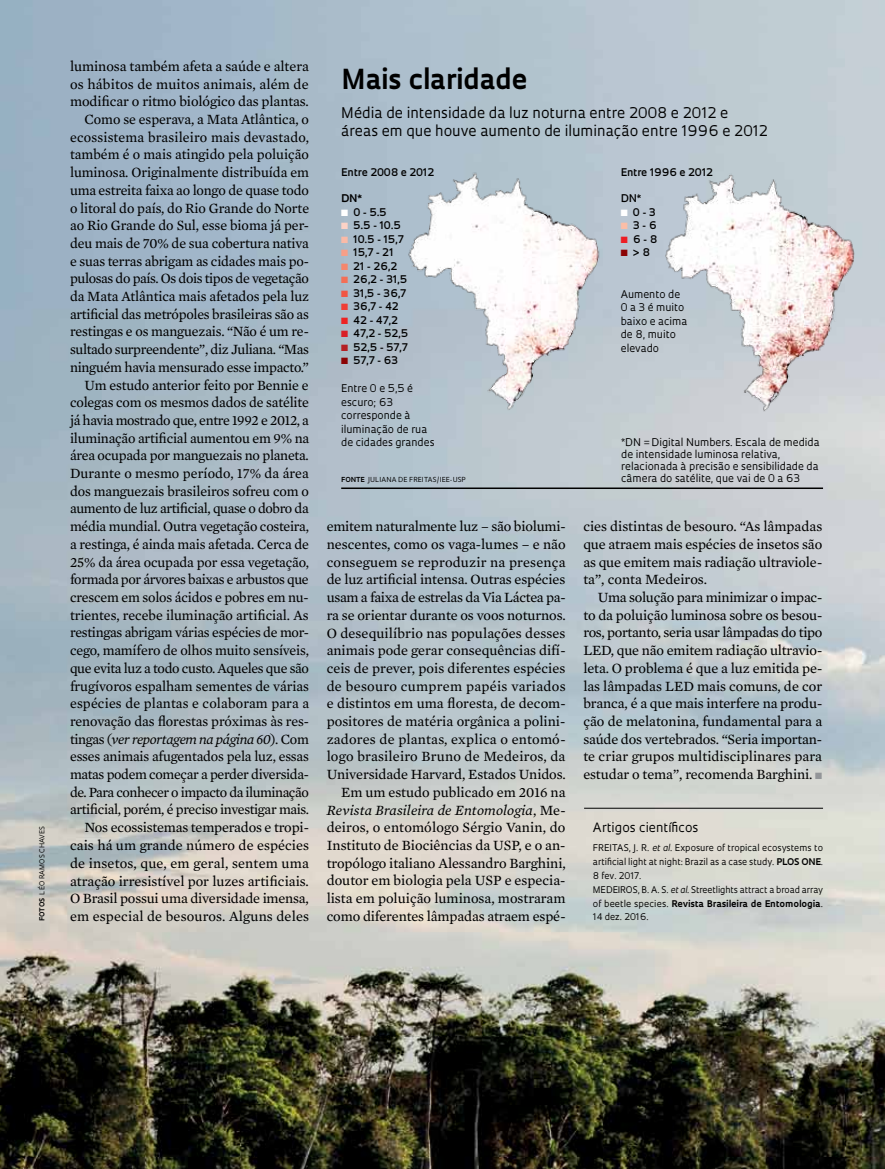
<style>
.page{position:relative;width:885px;height:1169px;background:#fff}
.page>*{position:absolute;margin:0;border:0;box-sizing:border-box;transform-origin:0 0}
.t1{font:700 26.85px "Oculum";color:#000}
.t2{font:14.4px/17.7px "Mercury Text G2";letter-spacing:-.01em;color:#000;text-align:right}
.t3{font:14.4px/18.3px "Oculum";color:#000}
.t4{font:12.6px "Oculum";color:#000}
.t5{font:10.35px/13.5px "Oculum";color:#000}
.t6{font:600 10.35px "Oculum";color:#000}
.t7{font:700 10.35px "Oculum";color:#000}
.t8{font:9px/14px "Oculum";color:#000}
.t9{font:6.75px "Oculum";letter-spacing:.02em;color:#000}
.s1{font-style:italic}
.s2{color:#fff}
.s3{color:#fbbea7}
.s4{color:#ed1d24}
.s5{color:#8b0304}
.s6{color:#fcd2c6}
.s7{color:#fabaa7}
.s8{color:#f79f88}
.s9{color:#f5866c}
.s10{color:#f36f57}
.s11{color:#f15644}
.s12{color:#ef3e35}
.s13{color:#ed2324}
.s14{color:#d91f27}
.s15{color:#b42024}
.s16{font-weight:700}
.s17{color:#939598}
</style>
<div class="page">
<img style="left:0;top:0;width:885px;height:1168px">
<hr style="left:584px;top:808px;width:239px;height:1px;background:#000">
<hr style="left:341px;top:487px;width:482px;height:2px;background:#000">
<img style="left:405px;top:164px;width:204px;height:263px">
<img style="left:651px;top:163px;width:204px;height:261px">
<svg style="left:800px;top:1126px;width:7px;height:7px"></svg>
<p class="t2" style="left:70px;top:56px;width:241px">luminosa também afeta a saúde e altera os hábitos de muitos animais, além de modificar o ritmo biológico das plantas.<br>Como se esperava, a Mata Atlântica, o ecossistema brasileiro mais devastado, também é o mais atingido pela poluição luminosa. Originalmente distribuída em uma estreita faixa ao longo de quase todo o litoral do país, do Rio Grande do Norte ao Rio Grande do Sul, esse bioma já per&shy;deu mais de 70% de sua cobertura nativa e suas terras abrigam as cidades mais po&shy;pulosas do país. Os dois tipos de vegetação da Mata Atlântica mais afetados pela luz artificial das metrópoles brasileiras são as restingas e os manguezais. “Não é um re&shy;sultado surpreendente”, diz Juliana. “Mas ninguém havia mensurado esse impacto.” Um estudo anterior feito por Bennie e colegas com os mesmos dados de satélite já havia mostrado que, entre 1992 e 2012, a iluminação artificial aumentou em 9% na área ocupada por manguezais no planeta.<br>Durante o mesmo período, 17% da área dos manguezais brasileiros sofreu com o aumento de luz artificial, quase o dobro da média mundial. Outra vegetação costeira, a restinga, é ainda mais afetada. Cerca de 25% da área ocupada por essa vegetação, formada por árvores baixas e arbustos que crescem em solos ácidos e pobres em nu&shy;trientes, recebe iluminação artificial. As restingas abrigam várias espécies de mor&shy;cego, mamífero de olhos muito sensíveis, que evita luz a todo custo. Aqueles que são frugívoros espalham sementes de várias espécies de plantas e colaboram para a renovação das florestas próximas às res&shy;tingas (<span class="s1">ver reportagem na página 60</span>). Com esses animais afugentados pela luz, essas matas podem começar a perder diversida&shy;de. Para conhecer o impacto da iluminação artificial, porém, é preciso investigar mais.<br>Nos ecossistemas temperados e tropi&shy;cais há um grande número de espécies de insetos, que, em geral, sentem uma atração irresistível por luzes artificiais.<br>O Brasil possui uma diversidade imensa, em especial de besouros. Alguns deles</p>
<h1 class="t1" style="left:341px;top:60px;width:188px">Mais claridade</h1>
<p class="t3" style="left:341px;top:102px;width:428px">Média de intensidade da luz noturna entre 2008 e 2012 e áreas em que houve aumento de iluminação entre 1996 e 2012</p>
<p class="t6" style="left:341px;top:165px;width:94px">Entre 2008 e 2012</p>
<p class="t6" style="left:621px;top:165px;width:94px">Entre 1996 e 2012</p>
<p class="t6" style="left:621px;top:191px;width:22px">DN*</p>
<p class="t6" style="left:621px;top:205px;width:36px"><span class="s2">■</span> 0 - 3</p>
<p class="t6" style="left:621px;top:218px;width:37px"><span class="s3">■</span> 3 - 6</p>
<p class="t6" style="left:621px;top:232px;width:38px"><span class="s4">■</span> 6 - 8</p>
<p class="t6" style="left:621px;top:245px;width:31px"><span class="s5">■</span> &gt; 8</p>
<p class="t7" style="left:341px;top:191px;width:22px">DN*</p>
<p class="t6" style="left:341px;top:205px;width:47px"><span class="s2">■</span> 0 - 5.5</p>
<p class="t6" style="left:341px;top:218px;width:61px"><span class="s6">■</span> 5.5 - 10.5</p>
<p class="t6" style="left:341px;top:232px;width:64px"><span class="s7">■</span> 10.5 - 15,7</p>
<p class="t6" style="left:341px;top:245px;width:54px"><span class="s8">■</span> 15,7 - 21</p>
<p class="t6" style="left:341px;top:259px;width:57px"><span class="s9">■</span> 21 - 26,2</p>
<p class="t6" style="left:341px;top:272px;width:67px"><span class="s10">■</span> 26,2 - 31,5</p>
<p class="t6" style="left:341px;top:286px;width:66px"><span class="s11">■</span> 31,5 - 36,7</p>
<p class="t6" style="left:341px;top:299px;width:59px"><span class="s12">■</span> 36,7 - 42</p>
<p class="t6" style="left:341px;top:313px;width:58px"><span class="s13">■</span> 42 - 47,2</p>
<p class="t6" style="left:341px;top:326px;width:68px"><span class="s14">■</span> 47,2 - 52,5</p>
<p class="t6" style="left:341px;top:340px;width:68px"><span class="s15">■</span> 52,5 - 57,7</p>
<p class="t6" style="left:341px;top:353px;width:58px"><span class="s5">■</span> 57,7 - 63</p>
<p class="t5" style="left:621px;top:287px;width:68px">Aumento de<br>0 a 3 é muito baixo e acima de 8, muito elevado</p>
<p class="t5" style="left:341px;top:381px;width:95px">Entre 0 e 5,5 é escuro; 63 corresponde à iluminação de rua de cidades grandes</p>
<p class="t5" style="left:621px;top:435px;width:200px;line-height:12px">*DN = Digital N umbers. Escala de medida de intensidade luminosa relativa, relacionada à precisão e sensibilidade da câmera do satélite, que vai de 0 a 63</p>
<p class="t9" style="left:341px;top:475px;width:126px"><span class="s16">Fonte</span> Juliana d e Freitas/IEE-USP</p>
<p class="t2" style="left:327px;top:517px;width:241px">emitem naturalmente luz – são biolumi&shy;nescentes, como os vaga-lumes – e não conseguem se reproduzir na presença de luz artificial intensa. Outras espécies usam a faixa de estrelas da Via Láctea pa&shy;ra se orientar durante os voos noturnos.<br>O desequilíbrio nas populações desses animais pode gerar consequências difí&shy;ceis de prever, pois diferentes espécies de besouro cumprem papéis variados e distintos em uma floresta, de decom&shy;positores de matéria orgânica a polini&shy;zadores de plantas, explica o entomó&shy;logo brasileiro Bruno de Medeiros, da Universidade Harvard, Estados Unidos.<br>Em um estudo publicado em 2016 na <span class="s1">Revista Brasileira de Entomologia</span>, Me&shy;deiros, o entomólogo Sérgio Vanin, do Instituto de Biociências da USP, e o an&shy;tropólogo italiano Alessandro Barghini, doutor em biologia pela USP e especia&shy;lista em poluição luminosa, mostraram como diferentes lâmpadas atraem espé-</p>
<p class="t2" style="left:583px;top:517px;width:240px;text-align:justify">cies distintas de besouro. “As lâmpadas que atraem mais espécies de insetos são as que emitem mais radiação ultraviole&shy;ta”, conta Medeiros.</p>
<p class="t2" style="left:583px;top:587px;width:241px;text-align:justify;text-indent:14px">Uma solução para minimizar o impac&shy;to da poluição luminosa sobre os besou&shy;ros, portanto, seria usar lâmpadas do tipo LED, que não emitem radiação ultravio&shy;leta. O problema é que a luz emitida pe&shy;las lâmpadas LED mais comuns, de cor branca, é a que mais interfere na produ&shy;ção de melatonina, fundamental para a saúde dos vertebrados. “Seria importan&shy;te criar grupos multidisciplinares para estudar o tema”, recomenda Barghini. <span class="s17">■</span></p>
<p class="t9" style="left:38px;top:921px;width:97px;rotate:-90deg"><span class="s16">fotos</span> léo ramos chaves</p>
<p class="t4" style="left:593px;top:819px;width:107px">Artigos científicos</p>
<p class="t8" style="left:593px;top:840px;width:232px;text-indent:36px">, J. R. <span class="s1">et al</span>. Exposure of tropical ecosystems to artificial light at night: Brazil as a case study. <span class="s16">PLOS ONE</span>.<br>8 fev. 2017.<br>MEDEIROS</p>
<p class="t8" style="left:593px;top:840px;width:12px">FREITAS</p>
<p class="t8" style="left:593px;top:882px;width:232px;text-align:justify;text-indent:45px">, B. A. S. <span class="s1">et al</span>. Streetlights attract a broad array of beetle species. <span class="s16">Revista Brasileira de Entomologia</span>.<br>14 dez. 2016.</p>
</div>
